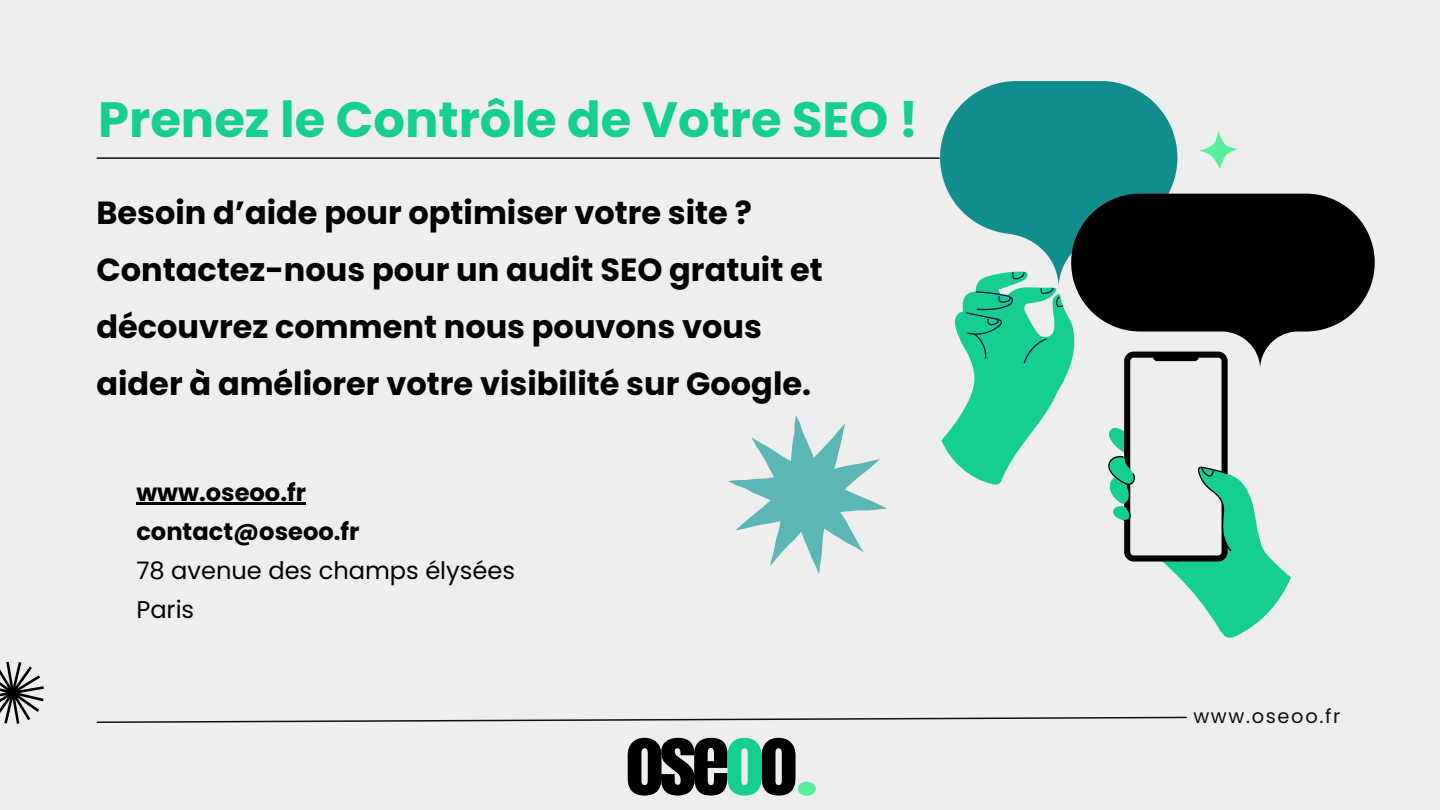
<style>
.page{position:relative;width:1440px;height:810px;background:#eee}
.page>*{position:absolute;margin:0;border:0;box-sizing:border-box;transform-origin:0 0}
.t1{font:77.2px "Anton";letter-spacing:-.055em;color:#000}
.t2{font:700 49.6px "Poppins";color:#15cf92}
.t3{font:700 32px/57px "Poppins";color:#000}
.t4{font:700 24.2px/39px "Poppins";color:#000}
.t5{font:24.2px "Poppins";color:#000}
.t6{font:19.4px "Poppins";letter-spacing:.085em;color:#140c0f}
.s1{font-weight:400}
.s2{color:#15cf92}
</style>
<div class="page">
<hr style="left:97px;top:157px;width:842px;height:2px;background:#140c0f">
<svg style="left:1108px;top:369px;width:183px;height:269px"></svg>
<svg style="left:940px;top:81px;width:237px;height:190px;fill:#118d8d"></svg>
<svg style="left:941px;top:271px;width:130px;height:213px"></svg>
<svg style="left:1071px;top:194px;width:304px;height:175px;fill:#000"></svg>
<hr style="left:136px;top:503px;width:170px;height:2px;background:#000">
<svg style="left:0;top:662px;width:44px;height:62px"></svg>
<svg style="left:728px;top:415px;width:159px;height:159px"></svg>
<svg style="left:1199px;top:131px;width:39px;height:38px"></svg>
<svg style="left:96px;top:716px;width:1091px;height:7px"></svg>
<div style="left:798px;top:782px;width:18px;height:14px;background:#56f09f;border-radius:50%"></div>
<p class="t2" style="left:98px;top:85px;width:822px">Prenez le Contrôle de Votre SEO !</p>
<p class="t3" style="left:96px;top:184px;width:728px">Besoin d’aide pour optimiser votre site ?<br>Contactez-nous pour un audit SEO gratuit et découvrez comment nous pouvons vous aider à améliorer votre visibilité sur Google.</p>
<p class="t4" style="left:136px;top:473px;width:380px">www.oseoo.fr contact@oseoo.fr<br><span class="s1">78 avenue des champs élysées</span></p>
<h4 class="t5" style="left:136px;top:593px;width:59px">Paris</h4>
<p class="t1" style="left:625px;top:707px;width:174px">OSE<span class="s2">O</span>O</p>
<p class="t6" style="left:1193px;top:703px;width:149px">www.oseoo.fr</p>
</div>
